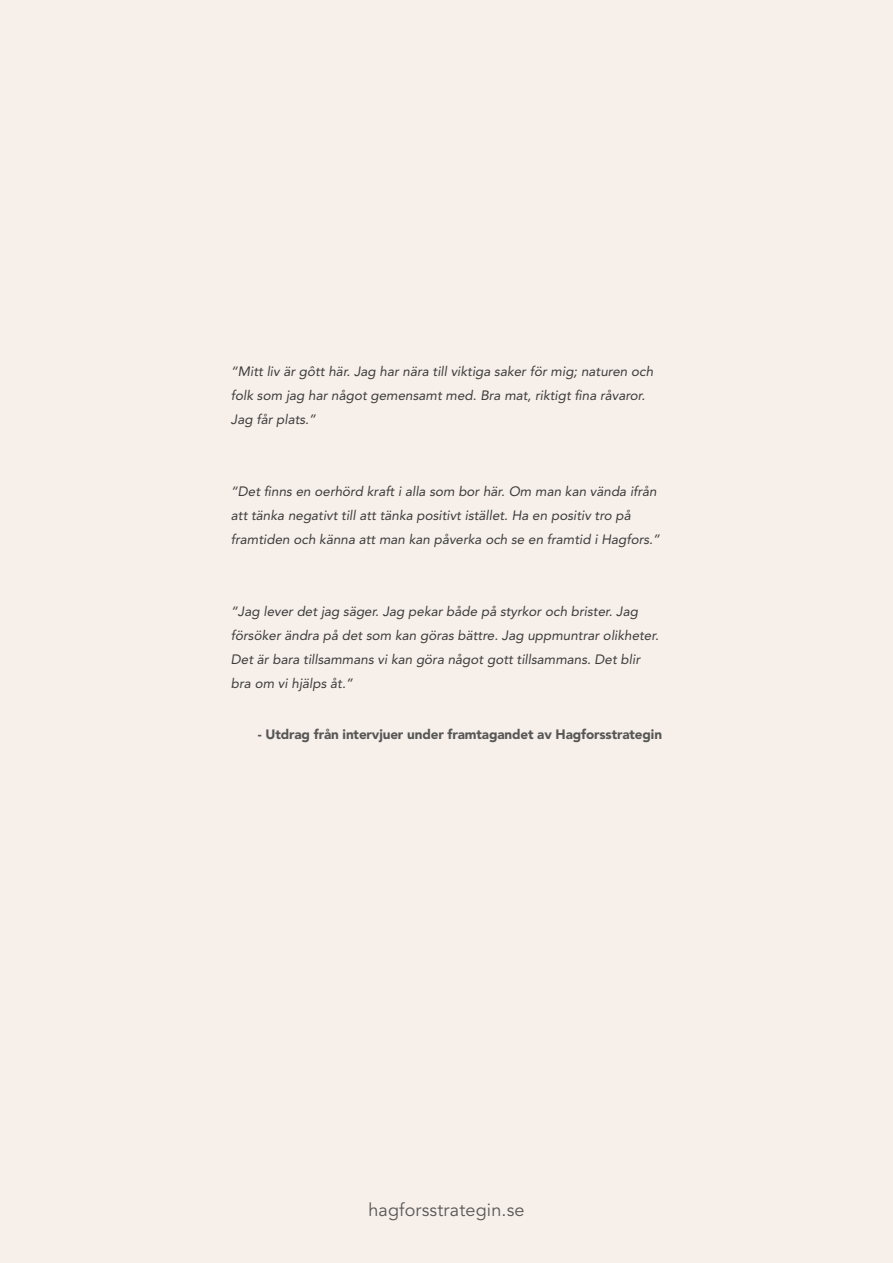
<style>
.page{position:relative;width:893px;height:1263px;background:#f6efea}
.page>*{position:absolute;margin:0;border:0;box-sizing:border-box;transform-origin:0 0}
.t1{font:18px "Avenir LT Std";letter-spacing:.01em;color:#575756}
.t2{font:italic 13.5px/24px "Avenir LT Std";color:#3c3c3b}
.t3{font:900 13.5px "Avenir LT Std";letter-spacing:-.01em;color:#575756}
</style>
<div class="page">
<p class="t2" style="left:231px;top:359px;width:424px">“Mitt liv är gôtt här. Jag har nära till viktiga saker för mig; naturen och folk som jag har något gemensamt med. Bra mat, riktigt fina råvaror.<br>Jag får plats.”</p>
<p class="t2" style="left:231px;top:479px;width:431px">“Det finns en oerhörd kraft i alla som bor här. Om man kan vända ifrån att tänka negativt till att tänka positivt istället. Ha en positiv tro på framtiden och känna att man kan påverka och se en framtid i Hagfors.”</p>
<p class="t2" style="left:231px;top:599px;width:429px">“Jag lever det jag säger. Jag pekar både på styrkor och brister. Jag försöker ändra på det som kan göras bättre. Jag uppmuntrar olikheter.<br>Det är bara tillsammans vi kan göra något gott tillsammans. Det blir bra om vi hjälps åt.”</p>
<p class="t3" style="left:258px;top:726px;width:406px">- Utdrag från intervjuer under framtagandet av Hagforsstrategin</p>
<h1 class="t1" style="left:368px;top:1199px;width:158px">hagforsstrategin.se</h1>
</div>
